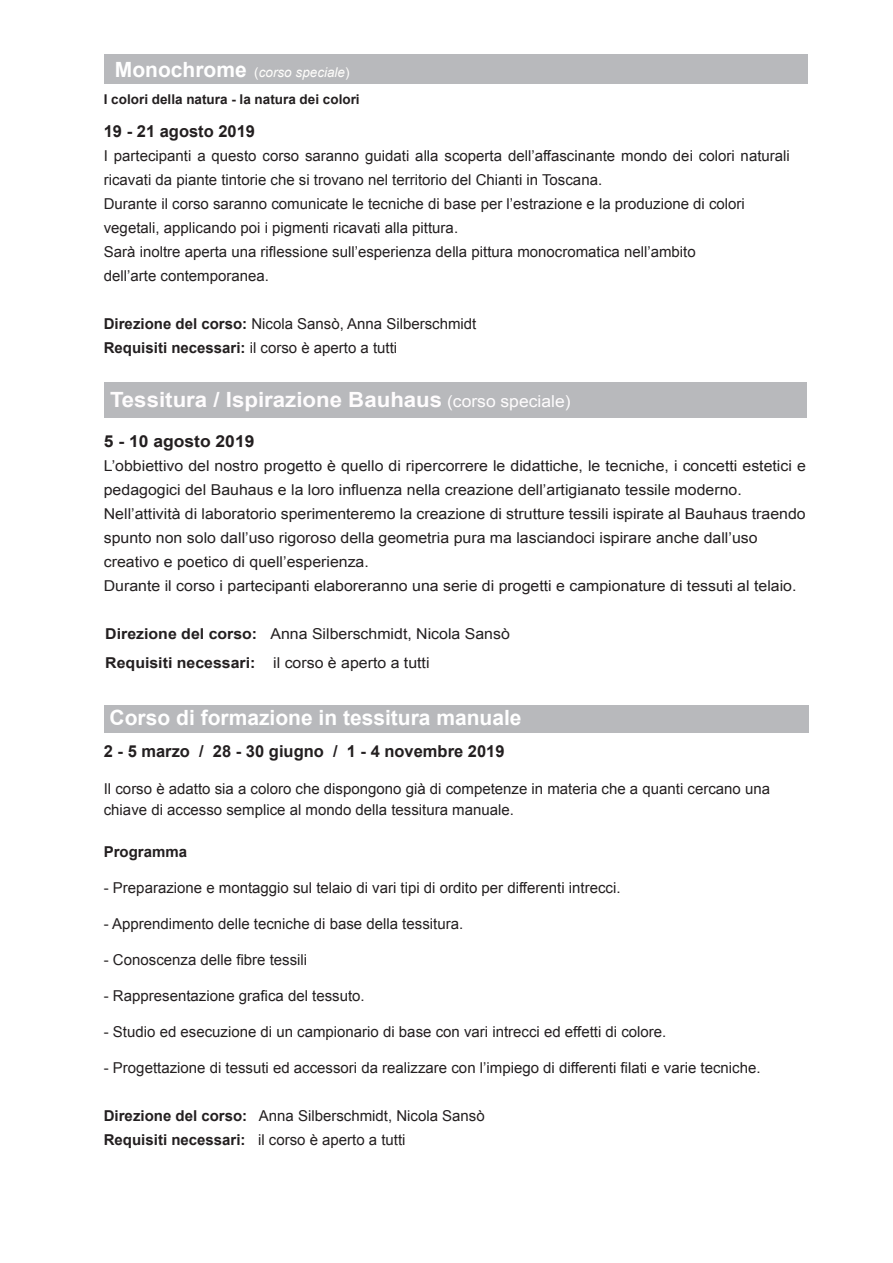
<style>
.page{position:relative;width:893px;height:1263px;background:#fff}
.page>*{position:absolute;margin:0;border:0;box-sizing:border-box;transform-origin:0 0}
.t1{font:700 21px "Arial";color:#fefcfd;scale:1.06 1}
.t2{font:700 21px "Arial";color:#fff}
.t3{font:700 16.5px "Arial";color:#231f20}
.t4{font:700 16.5px "Arial";color:#231f20;scale:1.06 1}
.t5{font:15px/21px "Arial";color:#231f20}
.t6{font:15px/24px "Arial";color:#231f20;scale:1.06 1}
.t7{font:700 15px "Arial";color:#231f20}
.t8{font:700 13.5px "Arial";color:#231f20}
.t9{font:italic 13.5px "Arial";color:#fffefc}
.s1{font-weight:700;font-style:normal;font-size:21px;color:#fff}
.s2{font-style:normal}
.s3{font-weight:700}
.s4{font-weight:400;font-size:16.5px}
</style>
<div class="page">
<div style="left:104px;top:383px;width:702px;height:35px;background:#b8b9bc"></div>
<div style="left:104px;top:705px;width:704px;height:27px;background:#b8b9bc"></div>
<div style="left:104px;top:54px;width:703px;height:30px;background:#b8b9bc"></div>
<p class="t9" style="left:115px;top:64px;width:236px"><span class="s1">Monochrome</span> <span class="s2">(</span>corso speciale<span class="s2">)</span></p>
<p class="t8" style="left:104px;top:91px;width:257px">I colori della natura - la natura dei colori</p>
<p class="t3" style="left:104px;top:121px;width:153px">19 - 21 agosto 2019</p>
<p class="t5" style="left:104px;top:144px;width:687px;line-height:24px">I partecipanti a questo corso saranno guidati alla scoperta dell’affascinante mondo dei colori naturali ricavati da piante tintorie che si trovano nel territorio del Chianti in Toscana.</p>
<p class="t5" style="left:104px;top:194px;width:643px">Durante il corso saranno comunicate le tecniche di base per l’estrazione e la produzione di colori</p>
<p class="t5" style="left:104px;top:218px;width:356px">vegetali, applicando poi i pigmenti ricavati alla pittura.</p>
<p class="t5" style="left:104px;top:242px;width:593px">Sarà inoltre aperta una riflessione sull’esperienza della pittura monocromatica nell’ambito</p>
<p class="t5" style="left:104px;top:266px;width:167px">dell’arte contemporanea.</p>
<p class="t5" style="left:104px;top:314px;width:374px"><span class="s3">Direzione del corso:</span> Nicola Sansò, Anna Silberschmidt</p>
<p class="t5" style="left:104px;top:338px;width:295px"><span class="s3">Requisiti necessari:</span> il corso è aperto a tutti</p>
<p class="t1" style="left:110px;top:385px;width:436px">Tessitura / Ispirazione Bauhaus <span class="s4">(corso speciale)</span></p>
<p class="t4" style="left:104px;top:430px;width:144px">5 - 10 agosto 2019</p>
<p class="t6" style="left:104px;top:454px;width:664px">L’obbiettivo del nostro progetto è quello di ripercorrere le didattiche, le tecniche, i concetti estetici e pedagogici del Bauhaus e la loro influenza nella creazione dell’artigianato tessile moderno.</p>
<p class="t6" style="left:104px;top:502px;width:664px">Nell’attività di laboratorio sperimenteremo la creazione di strutture tessili ispirate al Bauhaus traendo spunto non solo dall’uso rigoroso della geometria pura ma lasciandoci ispirare anche dall’uso</p>
<p class="t6" style="left:104px;top:550px;width:252px">creativo e poetico di quell’esperienza.</p>
<p class="t6" style="left:104px;top:574px;width:655px">Durante il corso i partecipanti elaboreranno una serie di progetti e campionature di tessuti al telaio.</p>
<p class="t6" style="left:105px;top:622px;width:383px"><span class="s3">Direzione del corso:</span> Anna Silberschmidt, Nicola Sansò</p>
<p class="t6" style="left:105px;top:650px;width:307px"><span class="s3">Requisiti necessari:</span> il corso è aperto a tutti</p>
<p class="t2" style="left:110px;top:704px;width:413px">Corso di formazione in tessitura manuale</p>
<p class="t3" style="left:104px;top:740px;width:402px">2 - 5 marzo / 28 - 30 giugno / 1 - 4 novembre 2019</p>
<p class="t5" style="left:104px;top:779px;width:668px">Il corso è adatto sia a coloro che dispongono già di competenze in materia che a quanti cercano una chiave di accesso semplice al mondo della tessitura manuale.</p>
<p class="t7" style="left:104px;top:842px;width:85px">Programma</p>
<p class="t5" style="left:104px;top:878px;width:518px">- Preparazione e montaggio sul telaio di vari tipi di ordito per differenti intrecci.</p>
<p class="t5" style="left:104px;top:914px;width:361px">- Apprendimento delle tecniche di base della tessitura.</p>
<p class="t5" style="left:104px;top:950px;width:205px">- Conoscenza delle fibre tessili</p>
<p class="t5" style="left:104px;top:986px;width:262px">- Rappresentazione grafica del tessuto.</p>
<p class="t5" style="left:104px;top:1022px;width:564px">- Studio ed esecuzione di un campionario di base con vari intrecci ed effetti di colore.</p>
<p class="t5" style="left:104px;top:1058px;width:658px">- Progettazione di tessuti ed accessori da realizzare con l’impiego di differenti filati e varie tecniche.</p>
<p class="t5" style="left:104px;top:1106px;width:382px"><span class="s3">Direzione del corso:</span> Anna Silberschmidt, Nicola Sansò</p>
<p class="t5" style="left:104px;top:1130px;width:303px"><span class="s3">Requisiti necessari:</span> il corso è aperto a tutti</p>
</div>
